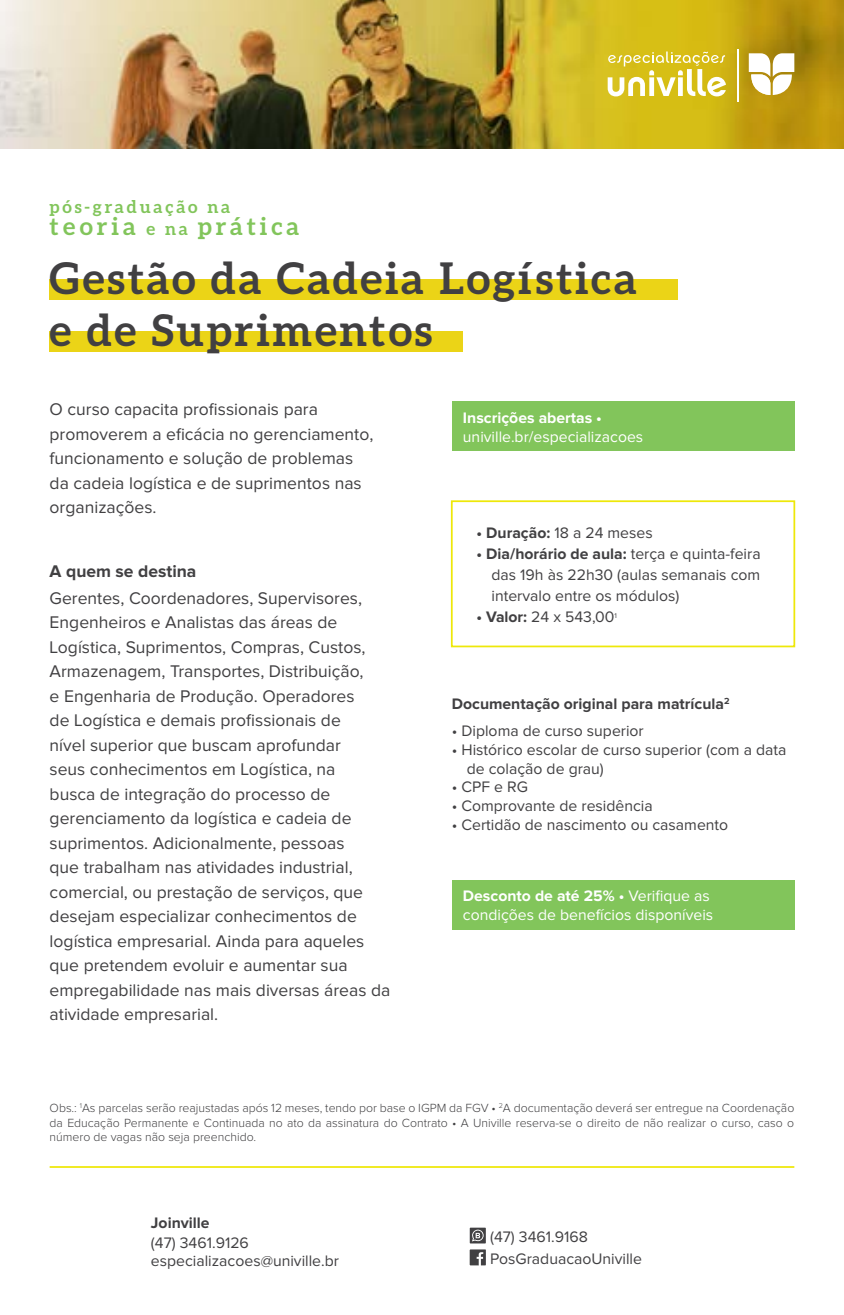
<style>
.page{position:relative;width:844px;height:1315px;background:#fff}
.page>*{position:absolute;margin:0;border:0;box-sizing:border-box;transform-origin:0 0}
.t1{font:700 43.75px/52.5px "Aleo";letter-spacing:.06em;color:#414042}
.t2{font:700 24.5px "Aleo";letter-spacing:.16em;color:#82c55b}
.t3{font:17.5px/24.5px "Proxima Nova";color:#414042}
.t4{font:700 17.5px "Aleo";letter-spacing:.16em;color:#82c55b}
.t5{font:700 17.5px "Proxima Nova";color:#414042}
.t6{font:15.75px/21px "Proxima Nova";color:#414042}
.t7{font:15.75px/18.9px "Proxima Nova";color:#fff}
.t8{font:700 15.75px "Proxima Nova";color:#414042}
.t9{font:700 15.75px "Proxima Nova";color:#fff}
.t10{font:300 12.25px/14.7px "Proxima Nova";color:#414042;text-align:justify}
.s1{font-size:17.5px}
.s2{font-weight:700}
</style>
<div class="page">
<div style="left:451px;top:500px;width:344px;height:147px;border:2px solid #eee809"></div>
<img style="left:0;top:0;width:843px;height:149px">
<svg style="left:748px;top:53px;width:46px;height:42px"></svg>
<hr style="left:737px;top:49px;width:1px;height:52px;background:#fff">
<svg style="left:607px;top:51px;width:118px;height:46px"></svg>
<hr style="left:50px;top:1166px;width:744px;height:1px;background:#eee809">
<div style="left:451px;top:880px;width:343px;height:49px;background:#82c55b"></div>
<div style="left:50px;top:279px;width:627px;height:20px;background:#ebd417"></div>
<div style="left:50px;top:332px;width:413px;height:20px;background:#ebd417"></div>
<div style="left:451px;top:401px;width:343px;height:50px;background:#82c55b"></div>
<svg style="left:469px;top:1249px;width:17px;height:16px"></svg>
<div style="left:469px;top:1227px;width:16px;height:16px;background:#414042"></div>
<svg style="left:472px;top:1229px;width:11px;height:12px"></svg>
<p class="t4" style="left:50px;top:196px;width:182px">pós-graduação na</p>
<h2 class="t2" style="left:50px;top:212px;width:251px">teoria <span class="s1">e na</span> prática</h2>
<h1 class="t1" style="left:50px;top:251px;width:588px">Gestão da Cadeia Logística e de Suprimentos</h1>
<p class="t3" style="left:50px;top:398px;width:325px">O curso capacita profissionais para promoverem a eficácia no gerenciamento, funcionamento e solução de problemas da cadeia logística e de suprimentos nas organizações.</p>
<p class="t9" style="left:463px;top:410px;width:140px">Inscrições abertas •</p>
<p class="t7" style="left:463px;top:428px;width:182px">univille.br/especializacoes</p>
<p class="t5" style="left:50px;top:563px;width:148px">A quem se destina</p>
<p class="t3" style="left:50px;top:586px;width:342px">Gerentes, Coordenadores, Supervisores, Engenheiros e Analistas das áreas de Logística, Suprimentos, Compras, Custos, Armazenagem, Transportes, Distribuição,<br>e Engenharia de Produção. Operadores<br>de Logística e demais profissionais de<br>nível superior que buscam aprofundar<br>seus conhecimentos em Logística, na<br>busca de integração do processo de gerenciamento da logística e cadeia de suprimentos. Adicionalmente, pessoas<br>que trabalham nas atividades industrial, comercial, ou prestação de serviços, que desejam especializar conhecimentos de logística empresarial. Ainda para aqueles que pretendem evoluir e aumentar sua empregabilidade nas mais diversas áreas da atividade empresarial.</p>
<p class="t6" style="left:476px;top:523px;width:177px"><span class="s2">• Duração:</span> 18 a 24 meses</p>
<p class="t6" style="left:491px;top:544px;width:270px;text-align:justify;text-indent:-15px"><span class="s2">• Dia/horário de aula:</span> terça e quinta-feira das 19h às 22h30 (aulas semanais com intervalo entre os módulos)</p>
<p class="t6" style="left:476px;top:607px;width:142px"><span class="s2">• Valor:</span> 24 x 543,00<sup>1</sup></p>
<p class="t8" style="left:451px;top:697px;width:279px">Documentação original para matrícula<sup>2</sup></p>
<p class="t6" style="left:451px;top:720px;width:193px">• Diploma de curso superior</p>
<p class="t6" style="left:466px;top:740px;width:321px;line-height:18.9px;text-indent:-15px">• Histórico escolar de curso superior (com a data de colação de grau)</p>
<p class="t6" style="left:451px;top:777px;width:78px">• CPF e RG</p>
<p class="t6" style="left:451px;top:796px;width:202px">• Comprovante de residência</p>
<p class="t6" style="left:451px;top:815px;width:278px">• Certidão de nascimento ou casamento</p>
<p class="t7" style="left:463px;top:887px;width:252px"><span class="s2">Desconto de até 25% •</span> Verifique as condições de benefícios disponíveis</p>
<p class="t10" style="left:50px;top:1101px;width:746px">Obs.: <sup>1</sup>As parcelas serão reajustadas após 12 meses, tendo por base o IGPM da FGV • <sup>2</sup>A documentação deverá ser entregue na Coordenação da Educação Permanente e Continuada no ato da assinatura do Contrato • A Univille reserva-se o direito de não realizar o curso, caso o número de vagas não seja preenchido.</p>
<p class="t8" style="left:151px;top:1215px;width:60px">Joinville</p>
<p class="t6" style="left:151px;top:1234px;width:189px;line-height:17.5px">(47) 3461.9126 especializacoes@univille.br</p>
<p class="t6" style="left:490px;top:1226px;width:153px;line-height:21.9px">(47) 3461.9168<br>PosGraduacaoUniville</p>
</div>
